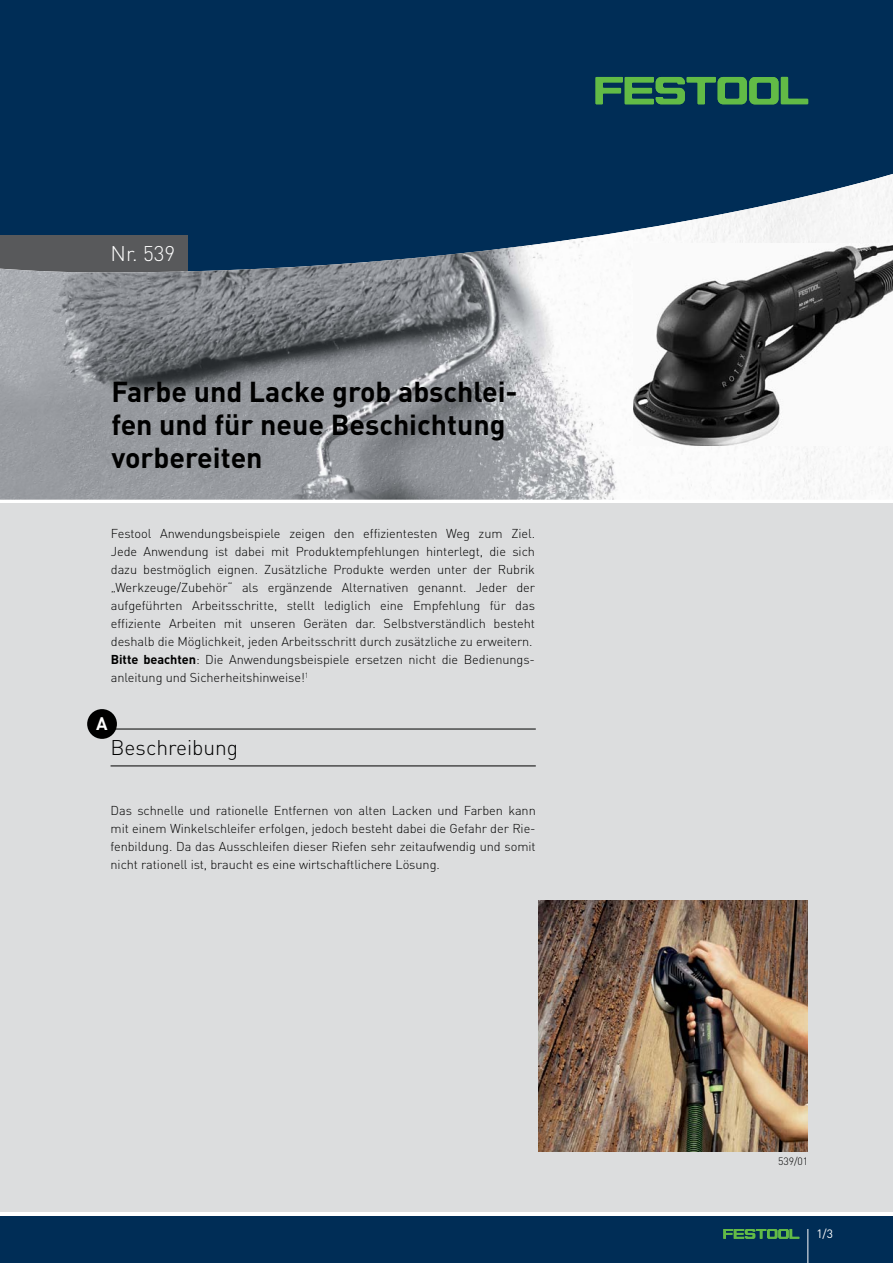
<style>
.page{position:relative;width:893px;height:1263px;background:#fff}
.page>*{position:absolute;margin:0;border:0;box-sizing:border-box;transform-origin:0 0}
.t1{font:700 28.5px/33px "DIN Pro";color:#000}
.t2{font:300 21px "DIN Pro";color:#000}
.t3{font:300 21px "DIN Pro";color:#fff}
.t4{font:700 18px "DIN Pro";color:#fff}
.t5{font:300 12.75px/18px "DIN Pro";letter-spacing:-.005em;color:#000;text-align:justify}
.t6{font:12px "DIN Pro";color:#fff}
.t7{font:300 10.5px "DIN Pro";color:#000}
.s1{font-weight:700}
</style>
<div class="page">
<div style="left:0;top:1216px;width:893px;height:47px;background:#002d56"></div>
<svg style="left:723px;top:1229px;width:76px;height:10px"></svg>
<hr style="left:807px;top:1229px;width:1px;height:34px;background:#fff">
<div style="left:0;top:0;width:893px;height:310px;background:#002d56"></div>
<div style="left:0;top:504px;width:893px;height:708px;background:#dcddde"></div>
<svg style="left:596px;top:77px;width:212px;height:27px"></svg>
<img style="left:0;top:174px;width:893px;height:326px">
<img style="left:539px;top:900px;width:269px;height:251px">
<hr style="left:111px;top:729px;width:425px;height:1px;background:#000">
<hr style="left:111px;top:765px;width:425px;height:1px;background:#000">
<div style="left:87px;top:709px;width:30px;height:30px;background:#000;border-radius:50%"></div>
<img style="left:634px;top:244px;width:259px;height:202px">
<h2 class="t3" style="left:111px;top:239px;width:66px">Nr. 539</h2>
<h1 class="t1" style="left:111px;top:374px;width:408px">Farbe und Lacke grob abschlei&shy;fen und für neue Beschichtung vorbereiten</h1>
<p class="t5" style="left:111px;top:524px;width:426px;text-align:left">Festool Anwendungsbeispiele zeigen den effizientesten Weg zum Ziel.<br>Jede Anwendung ist dabei mit Produktempfehlungen hinterlegt, die sich dazu bestmöglich eignen. Zusätzliche Produkte werden unter der Rubrik „Werkzeuge/Zubehör“ als ergänzende Alternativen genannt. Jeder der aufgeführten Arbeitsschritte, stellt lediglich eine Empfehlung für das effiziente Arbeiten mit unseren Geräten dar. Selbstverständlich besteht deshalb die Möglichkeit, jeden Arbeitsschritt durch zusätzliche zu erweitern.<br><span class="s1">Bitte beachten</span>: Die Anwendungsbeispiele ersetzen nicht die Bedienungs&shy;anleitung und Sicherheitshinweise!<sup>1</sup></p>
<h3 class="t4" style="left:96px;top:711px;width:13px">A</h3>
<h2 class="t2" style="left:111px;top:733px;width:129px">Beschreibung</h2>
<p class="t5" style="left:111px;top:801px;width:427px">Das schnelle und rationelle Entfernen von alten Lacken und Farben kann mit einem Winkelschleifer erfolgen, jedoch besteht dabei die Gefahr der Rie&shy;fenbildung. Da das Ausschleifen dieser Riefen sehr zeitaufwendig und somit nicht rationell ist, braucht es eine wirtschaftlichere Lösung.</p>
<p class="t7" style="left:778px;top:1154px;width:32px">539/01</p>
<p class="t6" style="left:816px;top:1225px;width:18px">1/3</p>
</div>
